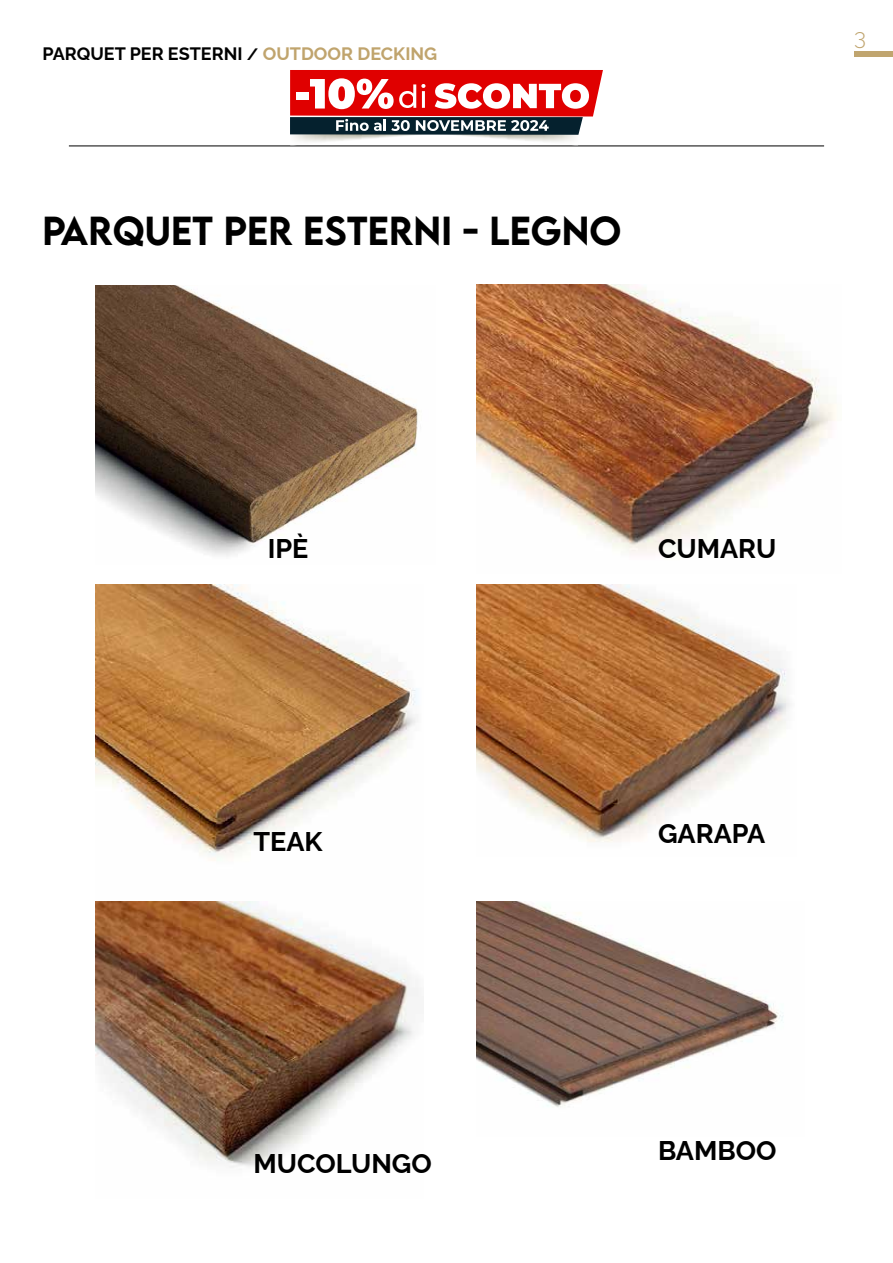
<style>
.page{position:relative;width:893px;height:1263px;background:#fff}
.page>*{position:absolute;margin:0;border:0;box-sizing:border-box;transform-origin:0 0}
.t1{font:500 36px "LEMONMILK";color:#000}
.t2{font:100 27px "Raleway";color:#000}
.t3{font:100 22.5px "Raleway";color:#c0a56f}
.t4{font:100 18px "Raleway";color:#000}
.s1{font-size:16.5px}
.s2{color:#c0a46d}
</style>
<div class="page">
<div style="left:854px;top:51px;width:39px;height:6px;background:#c0a56f"></div>
<hr style="left:69px;top:146px;width:755px;height:1px;background:#000">
<svg style="left:290px;top:70px;width:313px;height:65px"></svg>
<img style="left:96px;top:285px;width:324px;height:271px">
<img style="left:96px;top:584px;width:322px;height:277px">
<img style="left:96px;top:901px;width:323px;height:267px">
<img style="left:476px;top:285px;width:360px;height:268px">
<img style="left:476px;top:584px;width:314px;height:258px">
<img style="left:476px;top:901px;width:307px;height:206px">
<p class="t4" style="left:43px;top:39px;width:396px">PARQUET PER ESTERNI <span class="s1">/</span> <span class="s2">OUTDOOR DECKING</span></p>
<h1 class="t1" style="left:43px;top:207px;width:580px">PARQUET PER ESTERNI - LEGNO</h1>
<p class="t3" style="left:854px;top:19px;width:13px">3</p>
<p class="t2" style="left:268px;top:527px;width:42px">IPÈ</p>
<p class="t2" style="left:254px;top:819px;width:71px">TEAK</p>
<p class="t2" style="left:658px;top:527px;width:120px">CUMARU</p>
<p class="t2" style="left:658px;top:812px;width:109px">GARAPA</p>
<p class="t2" style="left:254px;top:1142px;width:180px">MUCOLUNGO</p>
<p class="t2" style="left:658px;top:1129px;width:120px">BAMBOO</p>
</div>
